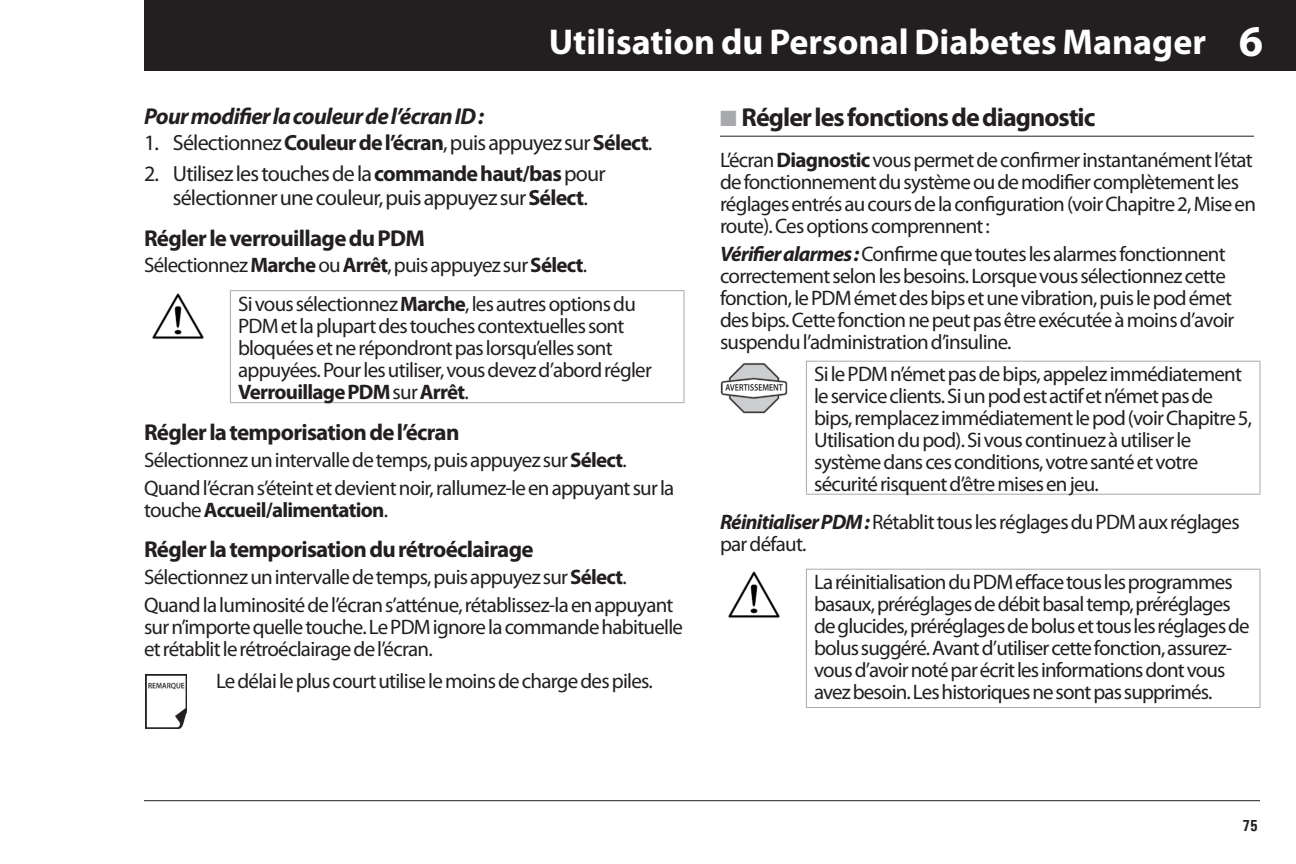
<style>
.page{position:relative;width:1296px;height:864px;background:#fff}
.page>*{position:absolute;margin:0;border:0;box-sizing:border-box;transform-origin:0 0}
.t1{font:700 44px "Myriad Pro";color:#fff}
.t2{font:700 36px "Myriad Pro";color:#fff}
.Head1{font:700 26px "Myriad Pro";letter-spacing:-.035em;color:#231f20}
.Head3{font:700 23px "Myriad Pro";letter-spacing:-.03em;color:#231f20}
.Head3-2{font:italic 700 23px "Myriad Pro";letter-spacing:-.03em;color:#231f20}
.t3{font:22px/24px "Myriad Pro";letter-spacing:-.035em;color:#231f20;text-align:center}
.Body{font:21px/22px "Myriad Pro";letter-spacing:-.035em;color:#231f20}
.Cell_Body{font:21px/22px "Myriad Pro";letter-spacing:-.04em;color:#231f20}
.CellBodySmall{font:21px "Myriad Pro";letter-spacing:-.035em;color:#231f20}
.t4{font:700 condensed 16px "Univers";color:#231f20}
.s1{font-weight:700}
.s2{color:#a8a9ad}
.s3{font-weight:700;font-style:italic}
</style>
<div class="page">
<div style="left:144px;top:0;width:1152px;height:71px;background:#231f20"></div>
<hr style="left:144px;top:800px;width:1116px;height:1px;background:#231f20">
<svg style="left:231px;top:291px;width:453px;height:111px"></svg>
<hr style="left:230px;top:291px;width:1px;height:111px;background:#a8a9ad">
<hr style="left:230px;top:290px;width:454px;height:1px;background:#a8a9ad">
<hr style="left:684px;top:291px;width:1px;height:111px;background:#a8a9ad">
<hr style="left:230px;top:402px;width:454px;height:1px;background:#a8a9ad">
<svg style="left:145px;top:674px;width:42px;height:55px"></svg>
<hr style="left:720px;top:136px;width:534px;height:1px;background:#231f20">
<svg style="left:807px;top:362px;width:453px;height:132px"></svg>
<hr style="left:806px;top:362px;width:1px;height:132px;background:#a8a9ad">
<hr style="left:806px;top:361px;width:455px;height:1px;background:#a8a9ad">
<hr style="left:1260px;top:362px;width:1px;height:132px;background:#a8a9ad">
<hr style="left:806px;top:494px;width:455px;height:1px;background:#a8a9ad">
<hr style="left:806px;top:570px;width:1px;height:137px;background:#a8a9ad">
<hr style="left:806px;top:569px;width:455px;height:1px;background:#a8a9ad">
<hr style="left:1260px;top:570px;width:1px;height:137px;background:#a8a9ad">
<hr style="left:806px;top:707px;width:455px;height:1px;background:#a8a9ad">
<img style="left:152px;top:293px;width:52px;height:46px">
<img style="left:146px;top:675px;width:40px;height:54px">
<img style="left:720px;top:363px;width:68px;height:51px">
<img style="left:728px;top:571px;width:52px;height:47px">
<h2 class="t2" style="left:549px;top:19px;width:659px">Utilisation du Personal Diabetes Manager</h2>
<h1 class="t1" style="left:1239px;top:12px;width:26px">6</h1>
<p class="Head3-2" style="left:144px;top:101px;width:342px">Pour modifier la couleur de l’écran ID :</p>
<p class="t3" style="left:144px;top:130px;width:510px">1. Sélectionnez <span class="s1">Couleur de l’écran</span>, puis appuyez sur <span class="s1">Sélect</span>.</p>
<p class="t3" style="left:144px;top:161px;width:463px">2. Utilisez les touches de la <span class="s1">commande haut/bas</span> pour sélectionner une couleur, puis appuyez sur <span class="s1">Sélect</span>.</p>
<p class="Head3" style="left:144px;top:223px;width:283px">Régler le verrouillage du PDM</p>
<p class="Body" style="left:144px;top:254px;width:445px">Sélectionnez <span class="s1">Marche</span> ou <span class="s1">Arrêt</span>, puis appuyez sur <span class="s1">Sélect</span>.</p>
<p class="Cell_Body" style="left:238px;top:292px;width:415px">Si vous sélectionnez <span class="s1">Marche</span>, les autres options du PDM et la plupart des touches contextuelles sont bloquées et ne répondront pas lorsqu’elles sont appuyées. Pour les utiliser, vous devez d’abord régler <span class="s1">Verrouillage PDM</span> sur <span class="s1">Arrêt</span>.</p>
<p class="Head3" style="left:144px;top:417px;width:317px">Régler la temporisation de l’écran</p>
<p class="Body" style="left:144px;top:448px;width:484px">Sélectionnez un intervalle de temps, puis appuyez sur <span class="s1">Sélect</span>.</p>
<p class="Body" style="left:144px;top:476px;width:532px">Quand l’écran s’éteint et devient noir, rallumez-le en appuyant sur la touche <span class="s1">Accueil/alimentation</span>.</p>
<p class="Head3" style="left:144px;top:534px;width:391px">Régler la temporisation du rétroéclairage</p>
<p class="Body" style="left:144px;top:565px;width:484px">Sélectionnez un intervalle de temps, puis appuyez sur <span class="s1">Sélect</span>.</p>
<p class="Body" style="left:144px;top:593px;width:541px">Quand la luminosité de l’écran s’atténue, rétablissez-la en appuyant sur n’importe quelle touche. Le PDM ignore la commande habituelle et rétablit le rétroéclairage de l’écran.</p>
<p class="CellBodySmall" style="left:216px;top:668px;width:438px">Le délai le plus court utilise le moins de charge des piles.</p>
<p class="Head1" style="left:720px;top:100px;width:377px"><span class="s2">■</span> Régler les fonctions de diagnostic</p>
<p class="Body" style="left:720px;top:148px;width:537px">L’écran <span class="s1">Diagnostic</span> vous permet de confirmer instantanément l’état de fonctionnement du système ou de modifier complètement les réglages entrés au cours de la configuration (voir Chapitre 2, Mise en route). Ces options comprennent :</p>
<p class="Body" style="left:720px;top:242px;width:516px"><span class="s3">Vérifier alarmes :</span> Confirme que toutes les alarmes fonctionnent correctement selon les besoins. Lorsque vous sélectionnez cette fonction, le PDM émet des bips et une vibration, puis le pod émet des bips. Cette fonction ne peut pas être exécutée à moins d’avoir suspendu l’administration d’insuline.</p>
<p class="Cell_Body" style="left:814px;top:363px;width:440px">Si le PDM n’émet pas de bips, appelez immédiatement le service clients. Si un pod est actif et n’émet pas de bips, remplacez immédiatement le pod (voir Chapitre 5, Utilisation du pod). Si vous continuez à utiliser le système dans ces conditions, votre santé et votre sécurité risquent d’être mises en jeu.</p>
<p class="Body" style="left:720px;top:510px;width:521px"><span class="s3">Réinitialiser PDM :</span> Rétablit tous les réglages du PDM aux réglages par défaut.</p>
<p class="Cell_Body" style="left:814px;top:571px;width:437px">La réinitialisation du PDM efface tous les programmes basaux, préréglages de débit basal temp, préréglages de glucides, préréglages de bolus et tous les réglages de bolus suggéré. Avant d’utiliser cette fonction, assurez&shy;vous d’avoir noté par écrit les informations dont vous avez besoin. Les historiques ne sont pas supprimés.</p>
<p class="t4" style="left:1243px;top:816px;width:17px">75</p>
</div>
